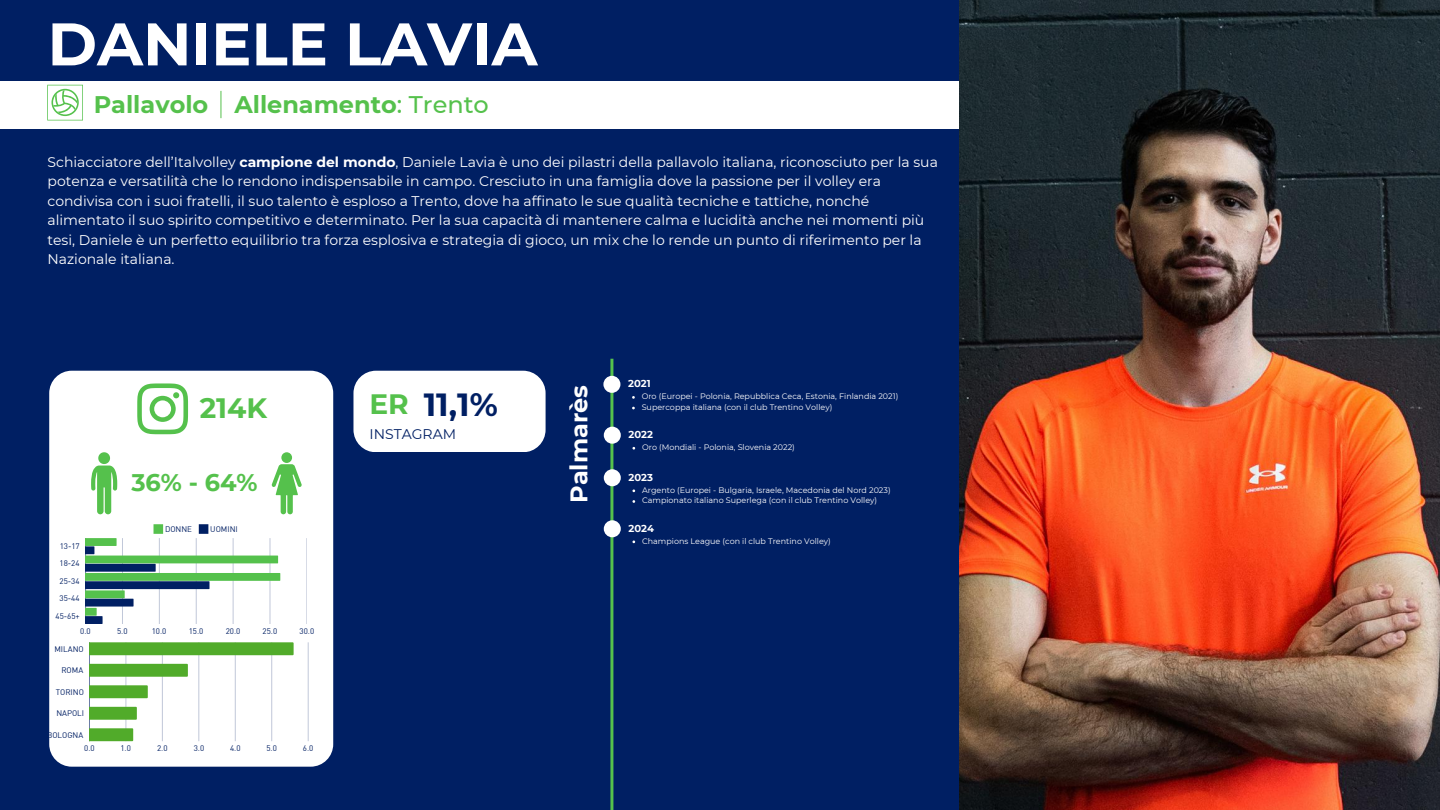
<style>
.page{position:relative;width:1440px;height:810px;background:#001f63}
.page>*{position:absolute;margin:0;border:0;box-sizing:border-box;transform-origin:0 0}
.t1{font:700 60px "Montserrat";color:#fff}
.t2{font:700 32px "Montserrat";color:#001f63}
.t3{font:700 28px "Montserrat";color:#55c14c}
.t4{font:700 24px "Montserrat";color:#55c14c}
.t5{font:700 24px "Montserrat";color:#fff}
.t6{font:14px/19.5px "Montserrat";color:#fff}
.t7{font:14px "Montserrat";color:#001f63}
.t8{font:700 10px "Montserrat";color:#fff}
.t9{font:8px/10.7px "Montserrat";color:#fff}
.t10{font:8px/17.4px "DIN";color:#001f63;text-align:center}
.s1{font-weight:500}
.s2{font-weight:700}
</style>
<div class="page">
<div style="left:0;top:81px;width:960px;height:48px;background:#fff"></div>
<div style="left:49px;top:371px;width:284px;height:396px;background:#fff;border-radius:22px"></div>
<div style="left:353px;top:371px;width:193px;height:81px;background:#fff;border-radius:22px"></div>
<svg style="left:137px;top:383px;width:51px;height:51px"></svg>
<svg style="left:91px;top:452px;width:26px;height:62px"></svg>
<div style="left:281px;top:452px;width:11px;height:11px;background:#55c14c;border-radius:50%"></div>
<svg style="left:272px;top:464px;width:30px;height:50px"></svg>
<div style="left:154px;top:524px;width:9px;height:10px;background:#55c14c"></div>
<div style="left:199px;top:524px;width:9px;height:10px;background:#001f63"></div>
<svg style="left:86px;top:538px;width:194px;height:86px"></svg>
<hr style="left:89px;top:642px;width:1px;height:99px;background:#001f63;opacity:.6">
<hr style="left:126px;top:642px;width:1px;height:99px;background:#001f63;opacity:.25">
<hr style="left:162px;top:642px;width:1px;height:99px;background:#c7cddc">
<hr style="left:199px;top:642px;width:1px;height:99px;background:#eaecf2">
<hr style="left:235px;top:642px;width:1px;height:99px;background:#cdd3e0">
<hr style="left:272px;top:642px;width:1px;height:99px;background:#f0f1f5">
<hr style="left:308px;top:642px;width:1px;height:99px;background:#d3d8e4">
<svg style="left:89px;top:642px;width:205px;height:13px"></svg>
<svg style="left:89px;top:664px;width:99px;height:13px"></svg>
<svg style="left:89px;top:685px;width:59px;height:13px"></svg>
<svg style="left:89px;top:707px;width:48px;height:13px"></svg>
<svg style="left:89px;top:728px;width:44px;height:13px"></svg>
<hr style="left:610px;top:359px;width:3px;height:451px;background:#55c14c">
<div style="left:603px;top:376px;width:17px;height:17px;background:#fff;border-radius:50%"></div>
<div style="left:604px;top:427px;width:17px;height:17px;background:#fff;border-radius:50%"></div>
<div style="left:604px;top:469px;width:17px;height:17px;background:#fff;border-radius:50%"></div>
<div style="left:604px;top:520px;width:17px;height:17px;background:#fff;border-radius:50%"></div>
<svg style="left:47px;top:85px;width:36px;height:35px"></svg>
<svg style="left:221px;top:91px;width:1px;height:27px"></svg>
<img style="left:960px;top:1px;width:480px;height:809px">
<h1 class="t1" style="left:48px;top:7px;width:492px">DANIELE LAVIA</h1>
<h3 class="t4" style="left:94px;top:90px;width:397px">Pallavolo Allenamento<span class="s1">: Trento</span></h3>
<p class="t6" style="left:48px;top:152px;width:892px">Schiacciatore dell’Italvolley <span class="s2">campione del mondo</span>, Daniele Lavia è uno dei pilastri della pallavolo italiana, riconosciuto per la sua potenza e versatilità che lo rendono indispensabile in campo. Cresciuto in una famiglia dove la passione per il volley era condivisa con i suoi fratelli, il suo talento è esploso a Trento, dove ha affinato le sue qualità tecniche e tattiche, nonché alimentato il suo spirito competitivo e determinato. Per la sua capacità di mantenere calma e lucidità anche nei momenti più tesi, Daniele è un perfetto equilibrio tra forza esplosiva e strategia di gioco, un mix che lo rende un punto di riferimento per la Nazionale italiana.</p>
<h3 class="t3" style="left:200px;top:391px;width:69px">214K</h3>
<h3 class="t4" style="left:131px;top:468px;width:128px">36% - 64%</h3>
<p class="t10" style="left:56px;top:537px;width:26px">13-17<br>18-24<br>25-34<br>35-44<br>45-65+</p>
<p class="t10" style="left:165px;top:520px;width:29px">DONNE</p>
<p class="t10" style="left:210px;top:520px;width:29px">UOMINI</p>
<p class="t10" style="left:80px;top:622px;width:12px">0.0</p>
<p class="t10" style="left:117px;top:622px;width:12px">5.0</p>
<p class="t10" style="left:152px;top:622px;width:16px">10.0</p>
<p class="t10" style="left:189px;top:622px;width:16px">15.0</p>
<p class="t10" style="left:226px;top:622px;width:16px">20.0</p>
<p class="t10" style="left:263px;top:622px;width:16px">25.0</p>
<p class="t10" style="left:300px;top:622px;width:16px">30.0</p>
<p class="t10" style="left:54px;top:640px;width:31px">MILANO</p>
<p class="t10" style="left:61px;top:661px;width:23px">ROMA</p>
<p class="t10" style="left:56px;top:683px;width:30px">TORINO</p>
<p class="t10" style="left:56px;top:704px;width:29px">NAPOLI</p>
<p class="t10" style="left:47px;top:726px;width:38px">BOLOGNA</p>
<p class="t10" style="left:84px;top:739px;width:12px">0.0</p>
<p class="t10" style="left:120px;top:739px;width:12px">1.0</p>
<p class="t10" style="left:157px;top:739px;width:12px">2.0</p>
<p class="t10" style="left:194px;top:739px;width:12px">3.0</p>
<p class="t10" style="left:230px;top:739px;width:12px">4.0</p>
<p class="t10" style="left:266px;top:739px;width:12px">5.0</p>
<p class="t10" style="left:303px;top:739px;width:12px">6.0</p>
<h2 class="t2" style="left:424px;top:385px;width:76px">11,1%</h2>
<h3 class="t5" style="left:564px;top:503px;width:119px;rotate:-90deg">Palmarès</h3>
<h3 class="t3" style="left:369px;top:387px;width:41px">ER</h3>
<p class="t7" style="left:369px;top:425px;width:88px">INSTAGRAM</p>
<p class="t8" style="left:628px;top:378px;width:24px">2021</p>
<p class="t9" style="left:642px;top:391px;width:258px">Oro (Europei - Polonia, Repubblica Ceca, Estonia, Finlandia 2021)<br>Supercoppa italiana (con il club Trentino Volley)</p>
<p class="t8" style="left:628px;top:429px;width:26px">2022</p>
<p class="t9" style="left:642px;top:442px;width:154px">Oro (Mondiali - Polonia, Slovenia 2022)</p>
<p class="t8" style="left:628px;top:471px;width:26px">2023</p>
<p class="t9" style="left:642px;top:485px;width:250px">Argento (Europei - Bulgaria, Israele, Macedonia del Nord 2023)<br>Campionato italiano Superlega (con il club Trentino Volley)</p>
<p class="t8" style="left:628px;top:522px;width:27px">2024</p>
<p class="t9" style="left:642px;top:536px;width:190px">Champions League (con il club Trentino Volley)</p>
</div>
